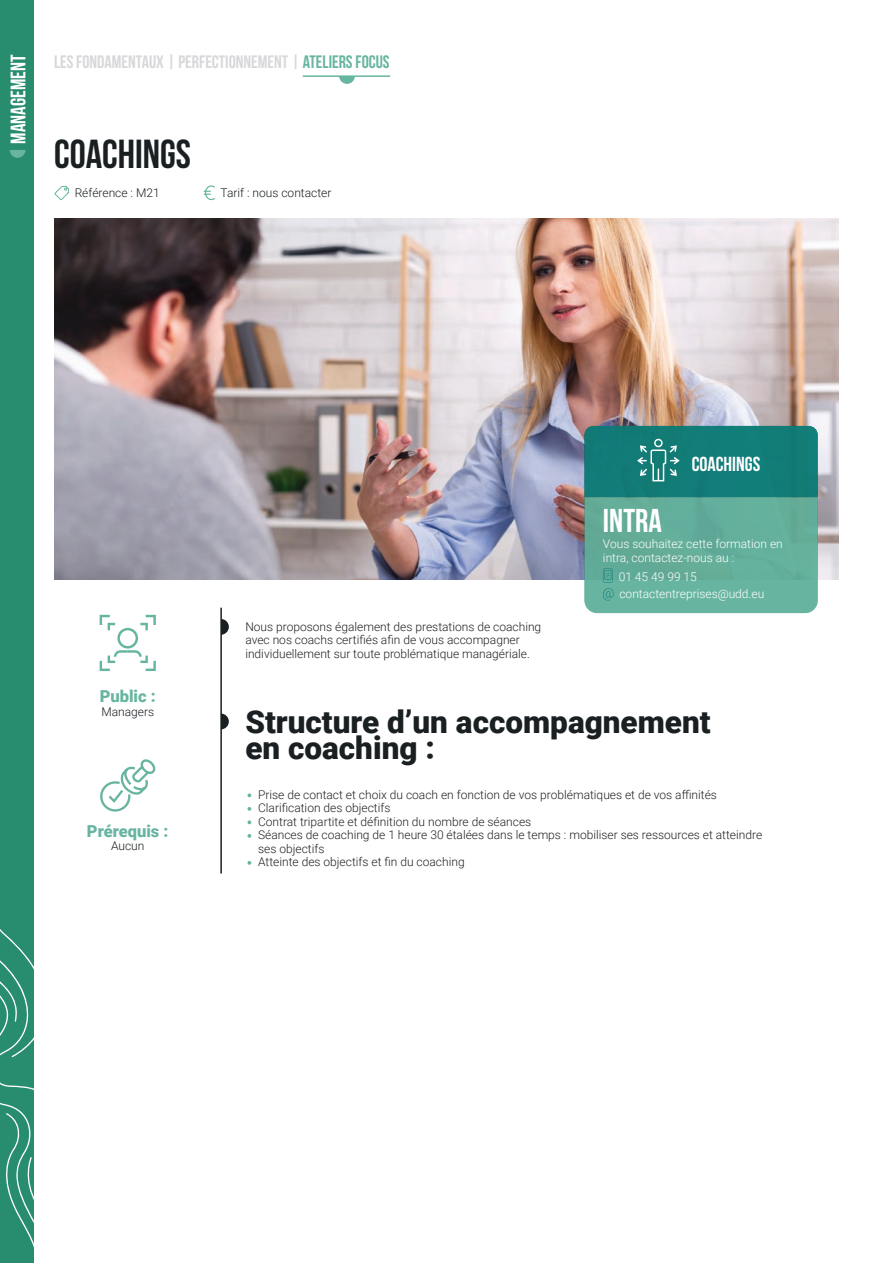
<style>
.page{position:relative;width:893px;height:1263px;background:#fff}
.page>*{position:absolute;margin:0;border:0;box-sizing:border-box;transform-origin:0 0}
.t1{font:40.5px "Bebas Neue";color:#1a1f22}
.t2{font:33px "Bebas Neue";color:#fff}
.t3{font:900 31.5px/25.3px "Roboto";color:#1a1f22}
.t4{font:21px "Bebas Neue";color:#fff}
.t5{font:20.25px "Bebas Neue";color:#fff}
.t6{font:18px "Bebas Neue";color:#d8d7da}
.t7{font:900 16.5px "Roboto";color:#67b5a0}
.t8{font:300 12px/13.5px "Roboto";color:#231f20}
.t9{font:300 12px/13.5px "Roboto";color:#fff}
.t10{font:300 12px "Roboto";color:#1a1f22}
.s1{color:#67b5a0}
</style>
<div class="page">
<svg style="left:100px;top:759px;width:56px;height:53px"></svg>
<svg style="left:100px;top:615px;width:56px;height:56px"></svg>
<hr style="left:220px;top:608px;width:2px;height:265px;background:#1a1f22">
<svg style="left:222px;top:619px;width:7px;height:16px"></svg>
<svg style="left:221px;top:713px;width:8px;height:16px"></svg>
<svg style="left:247px;top:793px;width:4px;height:4px"></svg>
<svg style="left:247px;top:807px;width:4px;height:4px"></svg>
<svg style="left:247px;top:820px;width:4px;height:4px"></svg>
<svg style="left:247px;top:834px;width:4px;height:4px"></svg>
<svg style="left:247px;top:861px;width:4px;height:4px"></svg>
<svg style="left:54px;top:185px;width:15px;height:16px"></svg>
<svg style="left:204px;top:185px;width:11px;height:16px"></svg>
<img style="left:54px;top:218px;width:785px;height:361px">
<hr style="left:303px;top:75px;width:87px;height:2px;background:#67b5a0">
<svg style="left:339px;top:77px;width:16px;height:7px"></svg>
<svg style="left:584px;top:426px;width:234px;height:187px;background:#469c8e"></svg>
<div style="left:0;top:0;width:34px;height:1263px;background:#288c6f"></div>
<svg style="left:0;top:929px;width:34px;height:319px"></svg>
<svg style="left:10px;top:150px;width:16px;height:8px"></svg>
<h3 class="t4" style="left:7px;top:144px;width:90px;rotate:-90deg">MANAGEMENT</h3>
<h3 class="t6" style="left:54px;top:52px;width:337px">LES FONDAMENTAUX | PERFECTIONNEMENT | <span class="s1">ATELIERS FOCUS</span></h3>
<h1 class="t1" style="left:54px;top:131px;width:138px">COACHINGS</h1>
<p class="t10" style="left:75px;top:184px;width:86px">Référence : M21</p>
<p class="t10" style="left:221px;top:184px;width:112px">Tarif : nous contacter</p>
<h3 class="t7" style="left:100px;top:685px;width:58px">Public :</h3>
<p class="t10" style="left:101px;top:703px;width:54px">Managers</p>
<h3 class="t7" style="left:87px;top:819px;width:83px">Prérequis :</h3>
<p class="t10" style="left:111px;top:838px;width:35px">Aucun</p>
<h3 class="t5" style="left:692px;top:453px;width:70px">COACHINGS</h3>
<p class="t8" style="left:245px;top:619px;width:297px">Nous proposons également des prestations de coaching avec nos coachs certifiés afin de vous accompagner individuellement sur toute problématique managériale.</p>
<h2 class="t2" style="left:603px;top:503px;width:60px">INTRA</h2>
<p class="t9" style="left:603px;top:536px;width:181px">Vous souhaitez cette formation en intra, contactez-nous au :</p>
<p class="t9" style="left:619px;top:568px;width:147px;line-height:16.5px">01 45 49 99 15 contactentreprises@udd.eu</p>
<h3 class="t3" style="left:245px;top:708px;width:467px">Structure d’un accompagnement en coaching :</h3>
<p class="t8" style="left:258px;top:787px;width:506px">Prise de contact et choix du coach en fonction de vos problématiques et de vos affinités Clarification des objectifs<br>Contrat tripartite et définition du nombre de séances<br>Séances de coaching de 1 heure 30 étalées dans le temps : mobiliser ses ressources et atteindre ses objectifs<br>Atteinte des objectifs et fin du coaching</p>
</div>
